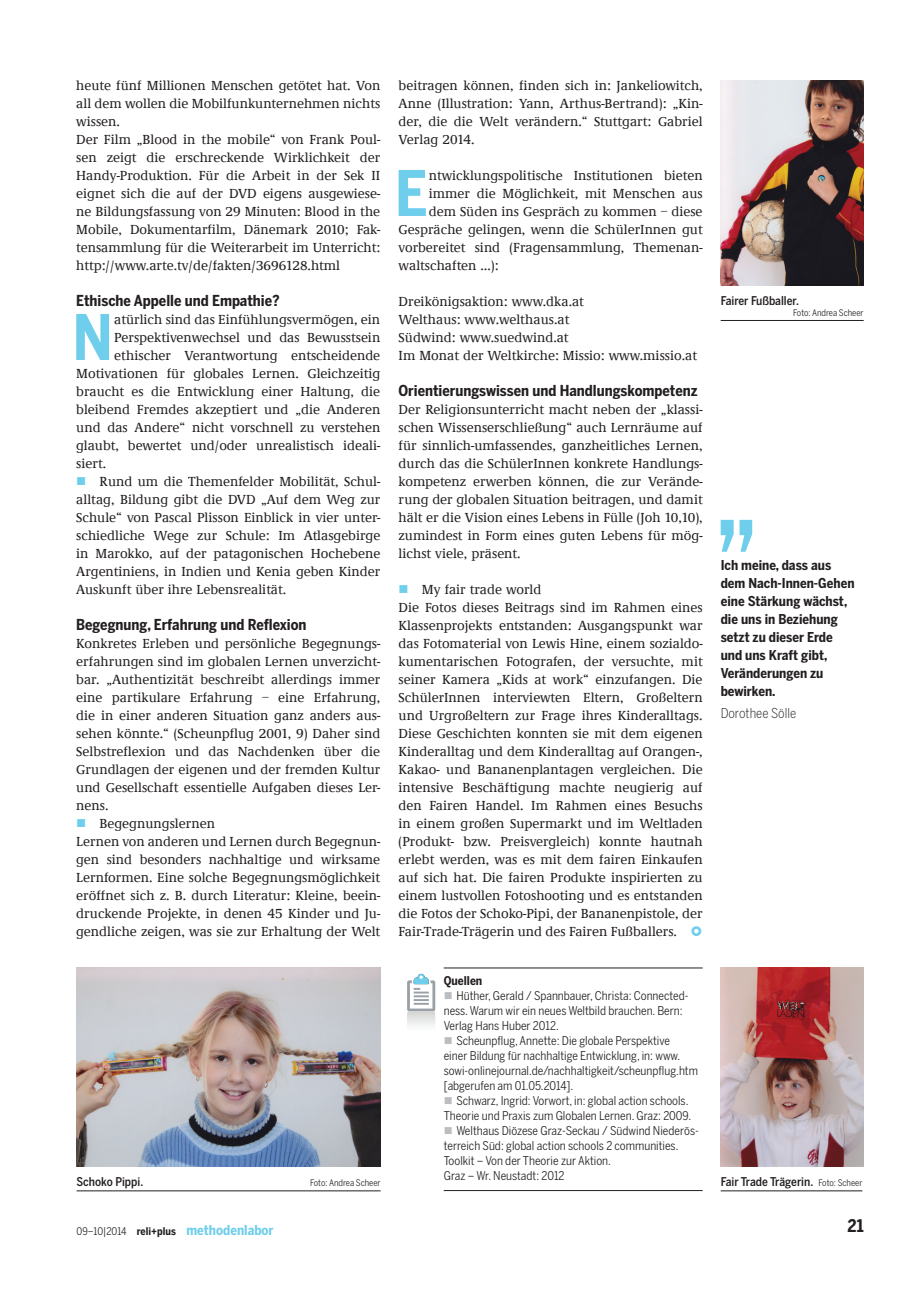
<style>
.page{position:relative;width:919px;height:1289px;background:#fff}
.page>*{position:absolute;margin:0;border:0;box-sizing:border-box;transform-origin:0 0}
.t1{font:700 62.1px "Benton Sans Cond";color:#6eceeb}
.t2{font:700 17.25px "Benton Sans Cond";color:#231f20}
.t3{font:700 15px "Benton Sans Cond";color:#231f20}
.t4{font:500 13.5px/18px "Demos LT";color:#231f20}
.t5{font:700 13.5px/18px "Benton Sans Cond";color:#231f20}
.t6{font:700 13.5px "Benton Sans Cond";color:#6eceeb}
.t7{font:300 13.5px "Benton Sans Cond";color:#231f20}
.t8{font:12px/15px "Benton Sans Cond";color:#231f20}
.t9{font:500 12px "Benton Sans Cond";color:#231f20}
.t10{font:700 12px "Benton Sans Cond";color:#231f20}
.t11{font:9px "Benton Sans Cond";color:#231f20}
.s1{color:#6eceeb}
.s2{color:#bcbdc0}
.s3{font-weight:400;font-size:9px}
.s4{font-weight:400;font-size:10.5px;color:#231f20}
.s5{font-size:10.5px;color:#231f20}
</style>
<div class="page">
<svg style="left:720px;top:520px;width:32px;height:31px"></svg>
<hr style="left:443px;top:967px;width:259px;height:1px;background:#231f20">
<hr style="left:443px;top:1190px;width:259px;height:1px;background:#231f20">
<svg style="left:407px;top:973px;width:28px;height:39px"></svg>
<hr style="left:720px;top:320px;width:143px;height:1px;background:#231f20">
<img style="left:720px;top:80px;width:143px;height:205px">
<img style="left:76px;top:967px;width:304px;height:198px">
<hr style="left:77px;top:1190px;width:303px;height:1px;background:#231f20">
<img style="left:720px;top:967px;width:143px;height:198px">
<hr style="left:720px;top:1190px;width:142px;height:1px;background:#231f20">
<p class="t4" style="left:76px;top:77px;width:305px">heute fünf Millionen Menschen getötet hat. Von all dem wollen die Mobilfunkunternehmen nichts wissen.<br>Der Film „Blood in the mobile“ von Frank Poul&shy;sen zeigt die erschreckende Wirklichkeit der Handy-Produktion. Für die Arbeit in der Sek II eignet sich die auf der DVD eigens ausgewiese&shy;ne Bildungsfassung von 29 Minuten: Blood in the Mobile, Dokumentarfilm, Dänemark 2010; Fak&shy;tensammlung für die Weiterarbeit im Unterricht: http://www.arte.tv/de/fakten/3696128.html</p>
<p class="t3" style="left:76px;top:292px;width:205px">Ethische Appelle und Empathie?</p>
<h1 class="t1" style="left:72px;top:301px;width:34px">N</h1>
<p class="t4" style="left:114px;top:311px;width:267px">atürlich sind das Einfühlungsvermögen, ein</p>
<p class="t4" style="left:114px;top:329px;width:267px">Perspektivenwechsel und das Bewusstsein</p>
<p class="t4" style="left:114px;top:347px;width:267px">ethischer Verantwortung entscheidende</p>
<p class="t4" style="left:76px;top:365px;width:305px">Motivationen für globales Lernen. Gleichzeitig</p>
<p class="t4" style="left:76px;top:383px;width:305px">braucht es die Entwicklung einer Haltung, die</p>
<p class="t4" style="left:76px;top:401px;width:305px">bleibend Fremdes akzeptiert und „die Anderen</p>
<p class="t4" style="left:76px;top:419px;width:305px">und das Andere“ nicht vorschnell zu verstehen</p>
<p class="t4" style="left:76px;top:437px;width:305px">glaubt, bewertet und/oder unrealistisch ideali-</p>
<p class="t4" style="left:76px;top:455px;width:32px">siert.</p>
<p class="t4" style="left:76px;top:473px;width:305px;text-align:justify"><span class="s1">■</span> Rund um die Themenfelder Mobilität, Schul&shy;alltag, Bildung gibt die DVD „Auf dem Weg zur Schule“ von Pascal Plisson Einblick in vier unter&shy;schiedliche Wege zur Schule: Im Atlasgebirge in Marokko, auf der patagonischen Hochebene Argentiniens, in Indien und Kenia geben Kinder Auskunft über ihre Lebensrealität.</p>
<p class="t3" style="left:76px;top:616px;width:232px">Begegnung, Erfahrung und Reflexion</p>
<p class="t4" style="left:76px;top:635px;width:305px;text-align:justify">Konkretes Erleben und persönliche Begegnungs&shy;erfahrungen sind im globalen Lernen unverzicht&shy;bar. „Authentizität beschreibt allerdings immer eine partikulare Erfahrung – eine Erfahrung, die in einer anderen Situation ganz anders aus&shy;sehen könnte.“ (Scheunpflug 2001, 9) Daher sind Selbstreflexion und das Nachdenken über die Grundlagen der eigenen und der fremden Kultur und Gesellschaft essentielle Aufgaben dieses Ler&shy;nens.</p>
<p class="t4" style="left:76px;top:815px;width:305px"><span class="s1">■</span> Begegnungslernen<br>Lernen von anderen und Lernen durch Begegnun&shy;gen sind besonders nachhaltige und wirksame Lernformen. Eine solche Begegnungsmöglichkeit eröffnet sich z. B. durch Literatur: Kleine, beein&shy;druckende Projekte, in denen 45 Kinder und Ju&shy;gendliche zeigen, was sie zur Erhaltung der Welt</p>
<p class="t4" style="left:398px;top:77px;width:305px;text-align:justify">beitragen können, finden sich in: Jankeliowitch, Anne (Illustration: Yann, Arthus-Bertrand): „Kin&shy;der, die die Welt verändern.“ Stuttgart: Gabriel Verlag 2014.</p>
<h1 class="t1" style="left:395px;top:157px;width:34px">E</h1>
<p class="t4" style="left:429px;top:167px;width:275px">ntwicklungspolitische Institutionen bieten</p>
<p class="t4" style="left:429px;top:185px;width:275px">immer die Möglichkeit, mit Menschen aus</p>
<p class="t4" style="left:429px;top:203px;width:275px">dem Süden ins Gespräch zu kommen – diese</p>
<p class="t4" style="left:398px;top:221px;width:305px">Gespräche gelingen, wenn die SchülerInnen gut</p>
<p class="t4" style="left:398px;top:239px;width:305px">vorbereitet sind (Fragensammlung, Themenan-</p>
<p class="t4" style="left:398px;top:257px;width:101px">waltschaften …):</p>
<p class="t4" style="left:398px;top:293px;width:300px">Dreikönigsaktion: www.dka.at<br>Welthaus: www.welthaus.at<br>Südwind: www.suedwind.at<br>Im Monat der Weltkirche: Missio: www.missio.at</p>
<p class="t3" style="left:398px;top:382px;width:300px">Orientierungswissen und Handlungskompetenz</p>
<p class="t4" style="left:398px;top:401px;width:305px;text-align:justify">Der Religionsunterricht macht neben der „klassi&shy;schen Wissenserschließung“ auch Lernräume auf für sinnlich-umfassendes, ganzheitliches Lernen, durch das die SchülerInnen konkrete Handlungs&shy;kompetenz erwerben können, die zur Verände&shy;rung der globalen Situation beitragen, und damit hält er die Vision eines Lebens in Fülle (Joh 10,10), zumindest in Form eines guten Lebens für mög&shy;lichst viele, präsent.</p>
<p class="t4" style="left:398px;top:581px;width:305px"><span class="s1">■</span> My fair trade world<br>Die Fotos dieses Beitrags sind im Rahmen eines Klassenprojekts entstanden: Ausgangspunkt war das Fotomaterial von Lewis Hine, einem sozialdo&shy;kumentarischen Fotografen, der versuchte, mit seiner Kamera „Kids at work“ einzufangen. Die SchülerInnen interviewten Eltern, Großeltern und Urgroßeltern zur Frage ihres Kinderalltags.<br>Diese Geschichten konnten sie mit dem eigenen Kinderalltag und dem Kinderalltag auf Orangen-, Kakao- und Bananenplantagen vergleichen. Die intensive Beschäftigung machte neugierig auf den Fairen Handel. Im Rahmen eines Besuchs in einem großen Supermarkt und im Weltladen (Produkt- bzw. Preisvergleich) konnte hautnah erlebt werden, was es mit dem fairen Einkaufen auf sich hat. Die fairen Produkte inspirierten zu einem lustvollen Fotoshooting und es entstanden die Fotos der Schoko-Pipi, der Bananenpistole, der Fair-Trade-Trägerin und des Fairen Fußballers.</p>
<p class="t9" style="left:720px;top:294px;width:80px">Fairer Fußballer.</p>
<p class="t11" style="left:793px;top:307px;width:72px">Foto: Andrea Scheer</p>
<p class="t5" style="left:720px;top:555px;width:135px">Ich meine, dass aus dem Nach-Innen-Gehen eine Stärkung wächst, die uns in Beziehung setzt zu dieser Erde und uns Kraft gibt,<br>Veränderungen zu bewirken.</p>
<p class="t7" style="left:720px;top:705px;width:77px">Dorothee Sölle</p>
<p class="t10" style="left:443px;top:973px;width:40px">Quellen</p>
<p class="t8" style="left:443px;top:988px;width:246px"><span class="s2">■</span> Hüther, Gerald / Spannbauer, Christa: Connected&shy;ness. Warum wir ein neues Weltbild brauchen. Bern:<br>Verlag Hans Huber 2012.</p>
<p class="t8" style="left:443px;top:1033px;width:256px"><span class="s2">■</span> Scheunpflug, Annette: Die globale Perspektive<br>einer Bildung für nachhaltige Entwicklung, in: www. sowi-onlinejournal.de/nachhaltigkeit/scheunpflug.htm [abgerufen am 01.05.2014].</p>
<p class="t8" style="left:443px;top:1093px;width:249px"><span class="s2">■</span> Schwarz, Ingrid: Vorwort, in: global action schools.<br>Theorie und Praxis zum Globalen Lernen. Graz: 2009.</p>
<p class="t8" style="left:443px;top:1123px;width:256px"><span class="s2">■</span> Welthaus Diözese Graz-Seckau / Südwind Niederös&shy;terreich Süd: global action schools 2 communities.<br>Toolkit – Von der Theorie zur Aktion.<br>Graz – Wr. Neustadt: 2012</p>
<p class="t9" style="left:77px;top:1174px;width:68px">Schoko Pippi.</p>
<p class="t11" style="left:310px;top:1177px;width:72px">Foto: Andrea Scheer</p>
<p class="t9" style="left:720px;top:1174px;width:143px">Fair Trade Trägerin. <span class="s3">Foto: Scheer</span></p>
<p class="t6" style="left:77px;top:1222px;width:198px"><span class="s4">09–10|2014</span> <span class="s5">reli+plus</span> methodenlabor</p>
<p class="t2" style="left:847px;top:1215px;width:18px">21</p>
</div>
